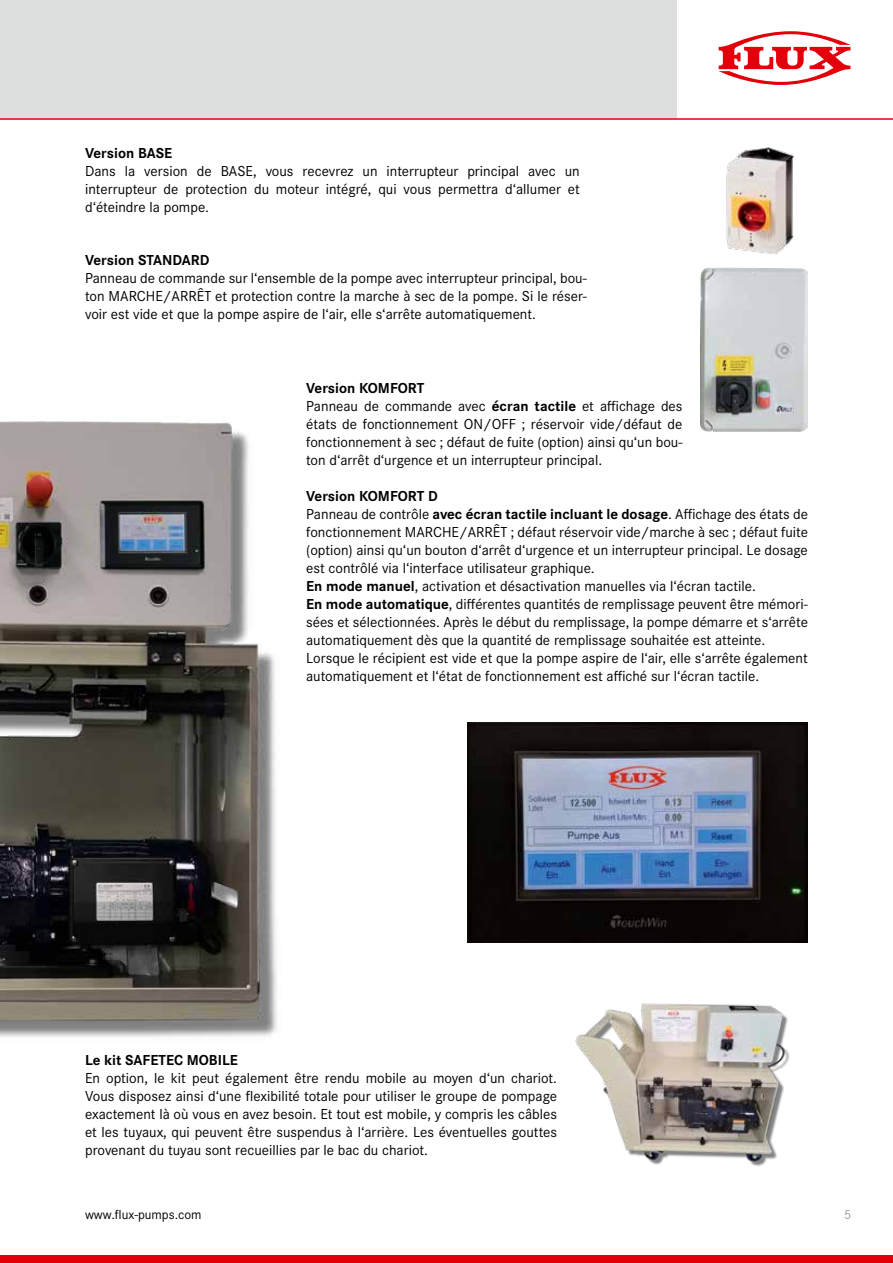
<style>
.page{position:relative;width:893px;height:1263px;background:#fff}
.page>*{position:absolute;margin:0;border:0;box-sizing:border-box;transform-origin:0 0}
.t1{font:15px/18px "Corporate S";color:#000;text-align:justify}
.t2{font:700 15px "Corporate S";color:#000}
.t3{font:13.5px "Corporate S";color:#000}
.t4{font:13.5px "Corporate S";color:#9c9c9d}
.s1{font-weight:700}
</style>
<div class="page">
<div style="left:0;top:0;width:677px;height:119px;background:#dddede"></div>
<div style="left:0;top:1255px;width:893px;height:8px;background:#e3000b"></div>
<svg style="left:719px;top:31px;width:131px;height:54px"></svg>
<hr style="left:0;top:118px;width:893px;height:2px;background:#e3000b">
<img style="left:0;top:421px;width:277px;height:616px">
<img style="left:468px;top:723px;width:340px;height:220px">
<img style="left:575px;top:1003px;width:215px;height:163px">
<img style="left:700px;top:268px;width:108px;height:164px">
<img style="left:726px;top:147px;width:68px;height:108px">
<p class="t2" style="left:85px;top:144px;width:89px">Version BASE</p>
<p class="t1" style="left:85px;top:162px;width:496px">Dans la version de BASE, vous recevrez un interrupteur principal avec un interrupteur de protection du moteur intégré, qui vous permettra d‘allumer et d‘éteindre la pompe.</p>
<p class="t2" style="left:85px;top:252px;width:126px">Version STANDARD</p>
<p class="t1" style="left:85px;top:269px;width:503px">Panneau de commande sur l‘ensemble de la pompe avec interrupteur principal, bou&shy;ton MARCHE/ARRÊT et protection contre la marche à sec de la pompe. Si le réser&shy;voir est vide et que la pompe aspire de l‘air, elle s‘arrête automatiquement.</p>
<p class="t1" style="left:306px;top:379px;width:378px;text-align:left"><span class="s1">Version KOMFORT<br></span>Panneau de commande avec <span class="s1">écran tactile</span> et affichage des états de fonctionnement ON/OFF ; réservoir vide/défaut de fonctionnement à sec ; défaut de fuite (option) ainsi qu‘un bou&shy;ton d‘arrêt d‘urgence et un interrupteur principal.</p>
<p class="t1" style="left:306px;top:487px;width:503px;text-align:left"><span class="s1">Version KOMFORT D<br></span>Panneau de contrôle <span class="s1">avec écran tactile incluant le dosage</span>. Affichage des états de fonctionnement MARCHE/ARRÊT ; défaut réservoir vide/marche à sec ; défaut fuite (option) ainsi qu‘un bouton d‘arrêt d‘urgence et un interrupteur principal. Le dosage est contrôlé via l‘interface utilisateur graphique.<br><span class="s1">En mode manuel</span>, activation et désactivation manuelles via l‘écran tactile.<br><span class="s1">En mode automatique</span>, différentes quantités de remplissage peuvent être mémori&shy;sées et sélectionnées. Après le début du remplissage, la pompe démarre et s‘arrête automatiquement dès que la quantité de remplissage souhaitée est atteinte.<br>Lorsque le récipient est vide et que la pompe aspire de l‘air, elle s‘arrête également automatiquement et l‘état de fonctionnement est affiché sur l‘écran tactile.</p>
<p class="t2" style="left:85px;top:1051px;width:154px">Le kit SAFETEC MOBILE</p>
<p class="t1" style="left:85px;top:1069px;width:474px">En option, le kit peut également être rendu mobile au moyen d‘un chariot.<br>Vous disposez ainsi d‘une flexibilité totale pour utiliser le groupe de pompage exactement là où vous en avez besoin. Et tout est mobile, y compris les câbles et les tuyaux, qui peuvent être suspendus à l‘arrière. Les éventuelles gouttes provenant du tuyau sont recueillies par le bac du chariot.</p>
<p class="t3" style="left:85px;top:1206px;width:118px">www.flux-pumps.com</p>
<p class="t4" style="left:844px;top:1206px;width:9px">5</p>
</div>
